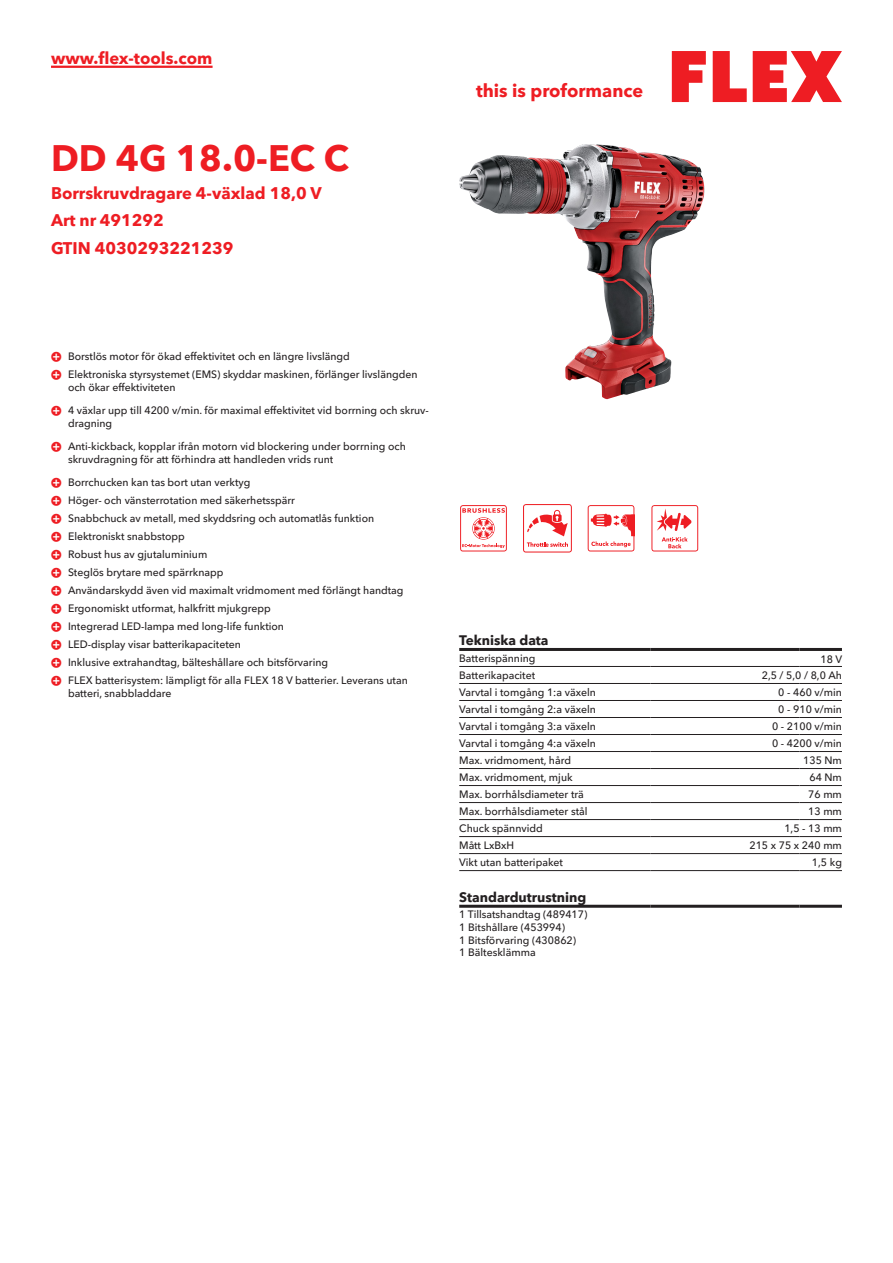
<style>
.page{position:relative;width:893px;height:1263px;background:#fff}
.page>*{position:absolute;margin:0;border:0;box-sizing:border-box;transform-origin:0 0}
.CB_AF_Product-name{font:700 36px "Avenir Next W1 G";color:#ee1d23}
.t1{font:700 18px "Avenir Next W1 G";color:#ee1d23}
.CB_AF_Product-short{font:700 16.5px "Avenir Next W1 G";color:#ee1d23}
.CB_AF_Order-number{font:700 16.5px "Avenir Next W1 G";color:#ee1d23}
.CB_AF_Table-headline{font:700 13.5px "Avenir Next W1 G";color:#231f20}
.CB_AF_Table-specific{font:500 10.5px/12.6px "Avenir Next W1 G";color:#231f20}
</style>
<div class="page">
<svg style="left:672px;top:51px;width:34px;height:51px"></svg>
<svg style="left:713px;top:51px;width:34px;height:51px"></svg>
<svg style="left:753px;top:51px;width:89px;height:51px"></svg>
<hr style="left:51px;top:66px;width:162px;height:2px;background:#ee1d23">
<img style="left:459px;top:144px;width:213px;height:255px">
<hr style="left:459px;top:666px;width:192px;height:1px;background:#231f20">
<hr style="left:651px;top:666px;width:148px;height:1px;background:#231f20">
<hr style="left:799px;top:666px;width:43px;height:1px;background:#231f20">
<hr style="left:459px;top:683px;width:192px;height:1px;background:#231f20">
<hr style="left:651px;top:683px;width:148px;height:1px;background:#231f20">
<hr style="left:799px;top:683px;width:43px;height:1px;background:#231f20">
<hr style="left:459px;top:700px;width:192px;height:1px;background:#231f20">
<hr style="left:651px;top:700px;width:148px;height:1px;background:#231f20">
<hr style="left:799px;top:700px;width:43px;height:1px;background:#231f20">
<hr style="left:459px;top:717px;width:192px;height:1px;background:#231f20">
<hr style="left:651px;top:717px;width:148px;height:1px;background:#231f20">
<hr style="left:799px;top:717px;width:43px;height:1px;background:#231f20">
<hr style="left:459px;top:734px;width:192px;height:1px;background:#231f20">
<hr style="left:651px;top:734px;width:148px;height:1px;background:#231f20">
<hr style="left:799px;top:734px;width:43px;height:1px;background:#231f20">
<hr style="left:459px;top:751px;width:192px;height:1px;background:#231f20">
<hr style="left:651px;top:751px;width:148px;height:1px;background:#231f20">
<hr style="left:799px;top:751px;width:43px;height:1px;background:#231f20">
<hr style="left:459px;top:768px;width:192px;height:1px;background:#231f20">
<hr style="left:651px;top:768px;width:148px;height:1px;background:#231f20">
<hr style="left:799px;top:768px;width:43px;height:1px;background:#231f20">
<hr style="left:459px;top:785px;width:192px;height:1px;background:#231f20">
<hr style="left:651px;top:785px;width:148px;height:1px;background:#231f20">
<hr style="left:799px;top:785px;width:43px;height:1px;background:#231f20">
<hr style="left:459px;top:802px;width:192px;height:1px;background:#231f20">
<hr style="left:651px;top:802px;width:148px;height:1px;background:#231f20">
<hr style="left:799px;top:802px;width:43px;height:1px;background:#231f20">
<hr style="left:459px;top:819px;width:192px;height:1px;background:#231f20">
<hr style="left:651px;top:819px;width:148px;height:1px;background:#231f20">
<hr style="left:799px;top:819px;width:43px;height:1px;background:#231f20">
<hr style="left:459px;top:836px;width:192px;height:1px;background:#231f20">
<hr style="left:651px;top:836px;width:148px;height:1px;background:#231f20">
<hr style="left:799px;top:836px;width:43px;height:1px;background:#231f20">
<hr style="left:459px;top:853px;width:192px;height:1px;background:#231f20">
<hr style="left:651px;top:853px;width:148px;height:1px;background:#231f20">
<hr style="left:799px;top:853px;width:43px;height:1px;background:#231f20">
<hr style="left:459px;top:870px;width:192px;height:1px;background:#231f20">
<hr style="left:651px;top:870px;width:148px;height:1px;background:#231f20">
<hr style="left:799px;top:870px;width:43px;height:1px;background:#231f20">
<hr style="left:459px;top:648px;width:192px;height:3px;background:#231f20">
<hr style="left:651px;top:648px;width:148px;height:3px;background:#231f20">
<hr style="left:799px;top:648px;width:43px;height:3px;background:#231f20">
<hr style="left:459px;top:905px;width:192px;height:3px;background:#231f20">
<hr style="left:651px;top:905px;width:148px;height:3px;background:#231f20">
<hr style="left:799px;top:905px;width:43px;height:3px;background:#231f20">
<svg style="left:460px;top:505px;width:47px;height:46px"></svg>
<svg style="left:523px;top:504px;width:49px;height:48px"></svg>
<svg style="left:588px;top:505px;width:46px;height:46px"></svg>
<svg style="left:651px;top:505px;width:47px;height:46px"></svg>
<h3 class="CB_AF_Product-short" style="left:51px;top:45px;width:163px">www.flex-tools.com</h3>
<p class="CB_AF_Product-name" style="left:51px;top:130px;width:299px">DD 4G 18.0-EC C</p>
<p class="CB_AF_Product-short" style="left:51px;top:180px;width:272px">Borrskruvdragare 4-växlad 18,0 V</p>
<p class="CB_AF_Order-number" style="left:51px;top:207px;width:114px">Art nr 491292</p>
<p class="CB_AF_Order-number" style="left:51px;top:235px;width:184px">GTIN 4030293221239</p>
<h2 class="t1" style="left:476px;top:77px;width:169px">this is proformance</h2>
<p class="CB_AF_Table-specific" style="left:68px;top:349px;width:283px">Borstlös motor för ökad effektivitet och en längre livslängd</p>
<p class="CB_AF_Table-specific" style="left:68px;top:367px;width:351px">Elektroniska styrsystemet (EMS) skyddar maskinen, förlänger livslängden och ökar effektiviteten</p>
<p class="CB_AF_Table-specific" style="left:68px;top:403px;width:362px">4 växlar upp till 4200 v/min. för maximal effektivitet vid borrning och skruv&shy;dragning</p>
<p class="CB_AF_Table-specific" style="left:68px;top:439px;width:339px">Anti-kickback, kopplar ifrån motorn vid blockering under borrning och skruvdragning för att förhindra att handleden vrids runt</p>
<p class="CB_AF_Table-specific" style="left:68px;top:475px;width:184px">Borrchucken kan tas bort utan verktyg</p>
<p class="CB_AF_Table-specific" style="left:68px;top:493px;width:229px">Höger- och vänsterrotation med säkerhetsspärr</p>
<p class="CB_AF_Table-specific" style="left:68px;top:511px;width:308px">Snabbchuck av metall, med skyddsring och automatlås funktion</p>
<p class="CB_AF_Table-specific" style="left:68px;top:529px;width:118px">Elektroniskt snabbstopp</p>
<p class="CB_AF_Table-specific" style="left:68px;top:547px;width:141px">Robust hus av gjutaluminium</p>
<p class="CB_AF_Table-specific" style="left:68px;top:565px;width:157px">Steglös brytare med spärrknapp</p>
<p class="CB_AF_Table-specific" style="left:68px;top:583px;width:337px">Användarskydd även vid maximalt vridmoment med förlängt handtag</p>
<p class="CB_AF_Table-specific" style="left:68px;top:601px;width:204px">Ergonomiskt utformat, halkfritt mjukgrepp</p>
<p class="CB_AF_Table-specific" style="left:68px;top:619px;width:217px">Integrerad LED-lampa med long-life funktion</p>
<p class="CB_AF_Table-specific" style="left:68px;top:637px;width:174px">LED-display visar batterikapaciteten</p>
<p class="CB_AF_Table-specific" style="left:68px;top:655px;width:262px">Inklusive extrahandtag, bälteshållare och bitsförvaring</p>
<p class="CB_AF_Table-specific" style="left:68px;top:673px;width:341px">FLEX batterisystem: lämpligt för alla FLEX 18 V batterier. Leverans utan batteri, snabbladdare</p>
<p class="CB_AF_Table-headline" style="left:459px;top:630px;width:91px">Tekniska data</p>
<p class="CB_AF_Table-specific" style="left:459px;top:651px;width:78px">Batterispänning</p>
<p class="CB_AF_Table-specific" style="left:820px;top:652px;width:23px">18 V</p>
<p class="CB_AF_Table-specific" style="left:459px;top:668px;width:77px">Batterikapacitet</p>
<p class="CB_AF_Table-specific" style="left:762px;top:668px;width:82px">2,5 / 5,0 / 8,0 Ah</p>
<p class="CB_AF_Table-specific" style="left:459px;top:685px;width:138px">Varvtal i tomgång 1:a växeln</p>
<p class="CB_AF_Table-specific" style="left:778px;top:685px;width:65px">0 - 460 v/min</p>
<p class="CB_AF_Table-specific" style="left:459px;top:702px;width:138px">Varvtal i tomgång 2:a växeln</p>
<p class="CB_AF_Table-specific" style="left:778px;top:702px;width:65px">0 - 910 v/min</p>
<p class="CB_AF_Table-specific" style="left:459px;top:719px;width:138px">Varvtal i tomgång 3:a växeln</p>
<p class="CB_AF_Table-specific" style="left:772px;top:719px;width:71px">0 - 2100 v/min</p>
<p class="CB_AF_Table-specific" style="left:459px;top:736px;width:138px">Varvtal i tomgång 4:a växeln</p>
<p class="CB_AF_Table-specific" style="left:772px;top:736px;width:71px">0 - 4200 v/min</p>
<p class="CB_AF_Table-specific" style="left:459px;top:753px;width:113px">Max. vridmoment, hård</p>
<p class="CB_AF_Table-specific" style="left:803px;top:753px;width:40px">135 Nm</p>
<p class="CB_AF_Table-specific" style="left:459px;top:770px;width:115px">Max. vridmoment, mjuk</p>
<p class="CB_AF_Table-specific" style="left:809px;top:770px;width:34px">64 Nm</p>
<p class="CB_AF_Table-specific" style="left:459px;top:787px;width:126px">Max. borrhålsdiameter trä</p>
<p class="CB_AF_Table-specific" style="left:808px;top:787px;width:35px">76 mm</p>
<p class="CB_AF_Table-specific" style="left:459px;top:804px;width:130px">Max. borrhålsdiameter stål</p>
<p class="CB_AF_Table-specific" style="left:808px;top:804px;width:35px">13 mm</p>
<p class="CB_AF_Table-specific" style="left:459px;top:821px;width:85px">Chuck spännvidd</p>
<p class="CB_AF_Table-specific" style="left:784px;top:821px;width:59px">1,5 - 13 mm</p>
<p class="CB_AF_Table-specific" style="left:459px;top:838px;width:56px">Mått LxBxH</p>
<p class="CB_AF_Table-specific" style="left:749px;top:838px;width:94px">215 x 75 x 240 mm</p>
<p class="CB_AF_Table-specific" style="left:459px;top:855px;width:105px">Vikt utan batteripaket</p>
<p class="CB_AF_Table-specific" style="left:812px;top:855px;width:32px">1,5 kg</p>
<p class="CB_AF_Table-headline" style="left:459px;top:886px;width:129px">Standardutrustning</p>
<p class="CB_AF_Table-specific" style="left:459px;top:907px;width:130px">1 Tillsatshandtag (489417)<br>1 Bitshållare (453994)<br>1 Bitsförvaring (430862)<br>1 Bältesklämma</p>
</div>
